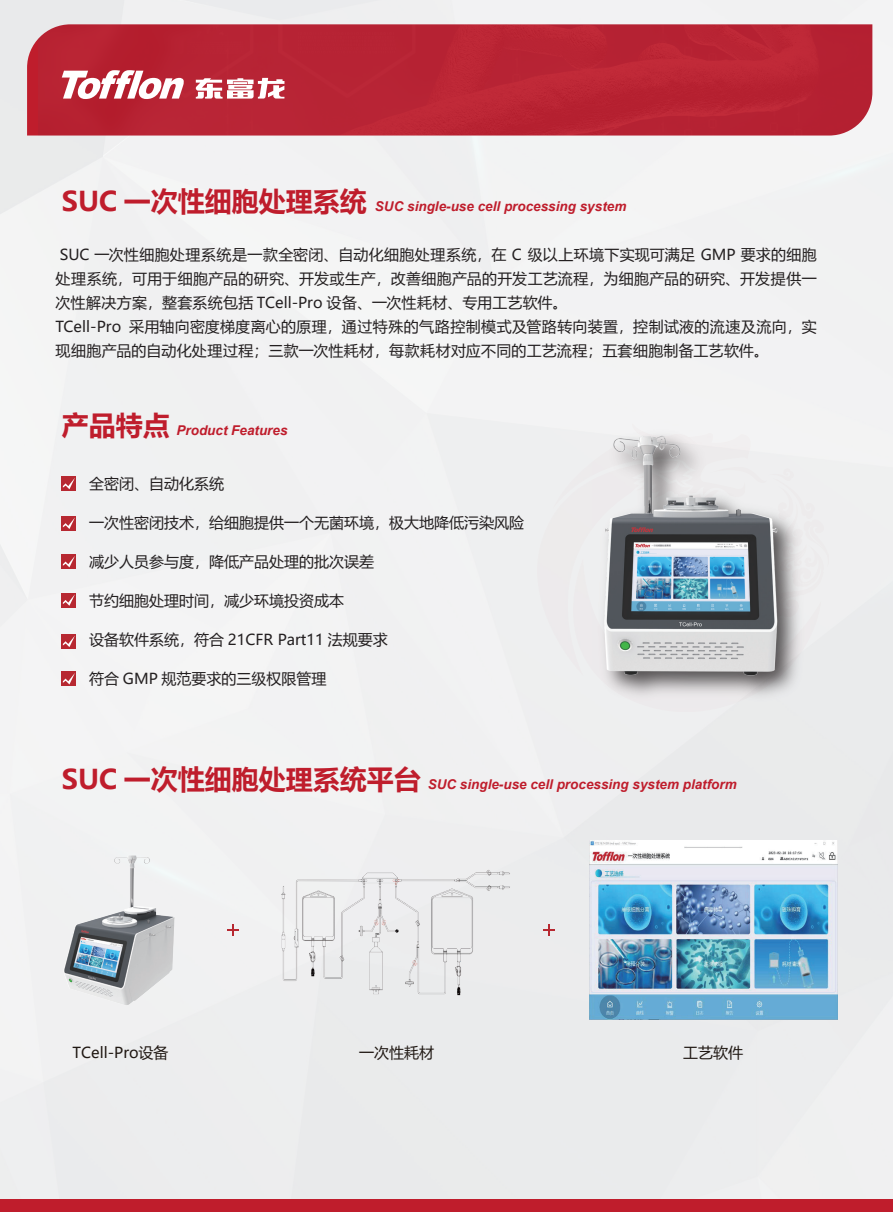
<style>
.page{position:relative;width:893px;height:1212px;background:#fff}
.page>*{position:absolute;margin:0;border:0;box-sizing:border-box;transform-origin:0 0}
.t1{font:15px/24px "Microsoft Ya Hei";letter-spacing:.005em;color:#231f20}
.t2{font:15px "Microsoft Ya Hei";color:#201813}
.t3{font:italic 700 13.5px "Arial";color:#bf1d2c}
.s1{font-family:"Microsoft Ya Hei";font-style:normal;font-size:27px}
</style>
<div class="page">
<div style="left:0;top:0;width:893px;height:1199px;background:#f0f1f2"></div>
<div style="left:38px;top:24px;width:834px;height:111px;background:#b72334"></div>
<svg style="left:196px;top:78px;width:88px;height:21px"></svg>
<svg style="left:62px;top:70px;width:122px;height:29px"></svg>
<div style="left:0;top:1199px;width:893px;height:13px;background:#bf1d2c"></div>
<div style="left:62px;top:476px;width:14px;height:15px;background:#b72831"></div>
<svg style="left:63px;top:478px;width:12px;height:11px"></svg>
<div style="left:62px;top:516px;width:14px;height:14px;background:#b72831"></div>
<svg style="left:63px;top:517px;width:12px;height:12px"></svg>
<div style="left:62px;top:554px;width:14px;height:15px;background:#b72831"></div>
<svg style="left:63px;top:556px;width:12px;height:11px"></svg>
<div style="left:62px;top:593px;width:14px;height:14px;background:#b72831"></div>
<svg style="left:63px;top:594px;width:12px;height:12px"></svg>
<div style="left:62px;top:634px;width:14px;height:14px;background:#b72831"></div>
<svg style="left:63px;top:636px;width:12px;height:11px"></svg>
<div style="left:62px;top:671px;width:14px;height:15px;background:#b72831"></div>
<svg style="left:63px;top:673px;width:12px;height:11px"></svg>
<img style="left:281px;top:863px;width:232px;height:133px">
<img style="left:63px;top:853px;width:115px;height:154px">
<img style="left:589px;top:841px;width:248px;height:178px">
<img style="left:592px;top:423px;width:218px;height:285px">
<img style="left:585px;top:422px;width:205px;height:267px">
<svg style="left:543px;top:924px;width:11px;height:12px"></svg>
<svg style="left:227px;top:924px;width:11px;height:12px"></svg>
<p class="t3" style="left:62px;top:197px;width:566px"><span class="s1">SUC 一次性细胞处理系统</span> SUC single-use cell processing system</p>
<p class="t1" style="left:55px;top:243px;width:763px">SUC 一次性细胞处理系统是一款全密闭、自动化细胞处理系统，在 C 级以上环境下实现可满足 GMP 要求的细胞处理系统，可用于细胞产品的研究、开发或生产，改善细胞产品的开发工艺流程，为细胞产品的研究、开发提供一次性解决方案，整套系统包括 TCell-Pro 设备、一次性耗材、专用工艺软件。<br>TCell-Pro 采用轴向密度梯度离心的原理，通过特殊的气路控制模式及管路转向装置，控制试液的流速及流向，实现细胞产品的自动化处理过程；三款一次性耗材，每款耗材对应不同的工艺流程；五套细胞制备工艺软件。</p>
<p class="t3" style="left:62px;top:421px;width:227px"><span class="s1">产品特点</span> Product Features</p>
<p class="t1" style="left:89px;top:471px;width:137px">全密闭、自动化系统</p>
<p class="t1" style="left:89px;top:510px;width:437px">一次性密闭技术，给细胞提供一个无菌环境，极大地降低污染风险</p>
<p class="t1" style="left:89px;top:549px;width:287px">减少人员参与度，降低产品处理的批次误差</p>
<p class="t1" style="left:89px;top:588px;width:257px">节约细胞处理时间，减少环境投资成本</p>
<p class="t1" style="left:89px;top:627px;width:300px">设备软件系统，符合 21CFR Part11 法规要求</p>
<p class="t1" style="left:89px;top:666px;width:239px">符合 GMP 规范要求的三级权限管理</p>
<p class="t3" style="left:62px;top:775px;width:676px"><span class="s1">SUC 一次性细胞处理系统平台</span> SUC single-use cell processing system platform</p>
<p class="t2" style="left:73px;top:1042px;width:98px">TCell-Pro设备</p>
<p class="t2" style="left:359px;top:1042px;width:76px">一次性耗材</p>
<p class="t2" style="left:683px;top:1042px;width:61px">工艺软件</p>
</div>
